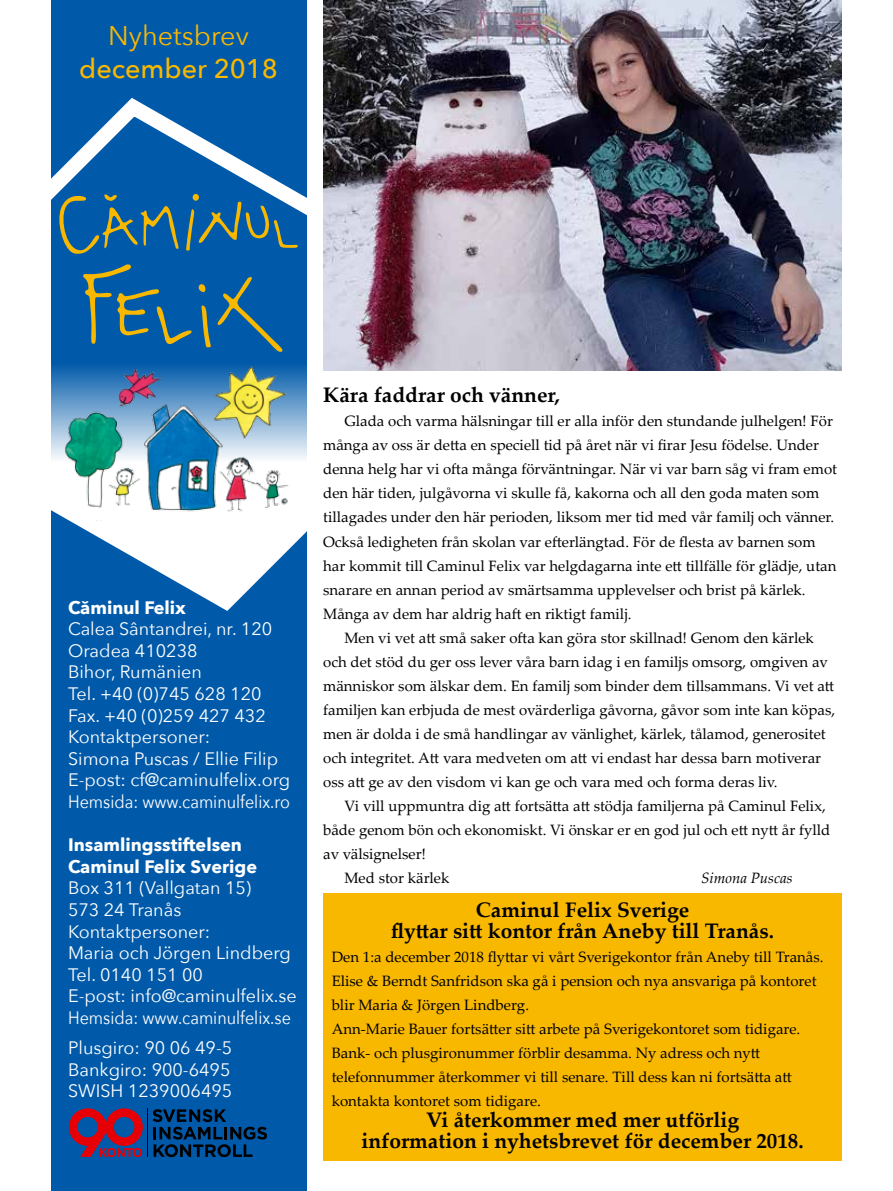
<style>
.page{position:relative;width:893px;height:1191px;background:#fff}
.page>*{position:absolute;margin:0;border:0;box-sizing:border-box;transform-origin:0 0}
.t1{font:500 27px "Avenir Next";color:#f9b800}
.t2{font:27px "Avenir Next";color:#f9b800}
.t3{font:700 21px/21px "Palatino Linotype";color:#000;text-align:center}
.t4{font:18px/21.6px "Avenir Next";color:#fff}
.t5{font:700 18px/21.6px "Avenir Next";color:#fff}
.t6{font:15px/24px "Palatino Linotype";color:#000}
.t7{font:italic 15px "Palatino Linotype";color:#000}
</style>
<div class="page">
<div style="left:51px;top:0;width:255px;height:1191px;background:#005aa9"></div>
<svg style="left:51px;top:88px;width:256px;height:148px"></svg>
<svg style="left:83px;top:264px;width:200px;height:88px"></svg>
<svg style="left:56px;top:194px;width:123px;height:60px"></svg>
<svg style="left:186px;top:201px;width:112px;height:50px"></svg>
<div style="left:193px;top:194px;width:6px;height:7px;background:#f9b800;border-radius:50%"></div>
<svg style="left:51px;top:359px;width:256px;height:247px"></svg>
<img style="left:63px;top:360px;width:227px;height:160px">
<svg style="left:69px;top:1108px;width:74px;height:49px"></svg>
<hr style="left:147px;top:1108px;width:1px;height:49px;background:#000">
<svg style="left:153px;top:1109px;width:114px;height:48px"></svg>
<div style="left:323px;top:893px;width:519px;height:268px;background:#f9b800"></div>
<img style="left:323px;top:0;width:519px;height:370px">
<h1 class="t2" style="left:108px;top:13px;width:142px">Nyhetsbrev</h1>
<h1 class="t1" style="left:79px;top:45px;width:200px">december 2018</h1>
<p class="t5" style="left:68px;top:596px;width:119px">Căminul Felix</p>
<p class="t4" style="left:68px;top:617px;width:224px">Calea Sântandrei, nr. 120<br>Oradea 410238<br>Bihor, Rumänien<br>Tel. +40 (0)745 628 120<br>Fax. +40 (0)259 427 432<br>Kontaktpersoner:<br>Simona Puscas / Ellie Filip<br>E-post: cf@caminulfelix.org<br>Hemsida: www.caminulfelix.ro</p>
<p class="t5" style="left:68px;top:834px;width:191px">Insamlingsstiftelsen<br>Caminul Felix Sverige</p>
<p class="t4" style="left:68px;top:876px;width:230px">Box 311 (Vallgatan 15)<br>573 24 Tranås<br>Kontaktpersoner:<br>Maria och Jörgen Lindberg<br>Tel. 0140 151 00<br>E-post: info@caminulfelix.se<br>Hemsida: www.caminulfelix.se</p>
<p class="t4" style="left:68px;top:1036px;width:166px;text-align:justify">Plusgiro: 90 06 49-5<br>Bankgiro: 900-6495<br>SWISH 1239006495</p>
<h2 class="t3" style="left:323px;top:384px;width:238px">Kära faddrar och vänner,</h2>
<p class="t6" style="left:344px;top:409px;width:490px">Glada och varma hälsningar till er alla inför den stundande julhelgen! För</p>
<p class="t6" style="left:323px;top:433px;width:497px">många av oss är detta en speciell tid på året när vi firar Jesu födelse. Under</p>
<p class="t6" style="left:323px;top:457px;width:515px">denna helg har vi ofta många förväntningar. När vi var barn såg vi fram emot</p>
<p class="t6" style="left:323px;top:481px;width:498px">den här tiden, julgåvorna vi skulle få, kakorna och all den goda maten som</p>
<p class="t6" style="left:323px;top:505px;width:513px">tillagades under den här perioden, liksom mer tid med vår familj och vänner.</p>
<p class="t6" style="left:323px;top:529px;width:494px">Också ledigheten från skolan var efterlängtad. För de flesta av barnen som</p>
<p class="t6" style="left:323px;top:553px;width:515px">har kommit till Caminul Felix var helgdagarna inte ett tillfälle för glädje, utan</p>
<p class="t6" style="left:323px;top:577px;width:484px">snarare en annan period av smärtsamma upplevelser och brist på kärlek.</p>
<p class="t6" style="left:323px;top:601px;width:310px">Många av dem har aldrig haft en riktigt familj.</p>
<p class="t6" style="left:344px;top:625px;width:471px">Men vi vet att små saker ofta kan göra stor skillnad! Genom den kärlek</p>
<p class="t6" style="left:323px;top:649px;width:506px">och det stöd du ger oss lever våra barn idag i en familjs omsorg, omgiven av</p>
<p class="t6" style="left:323px;top:673px;width:513px">människor som älskar dem. En familj som binder dem tillsammans. Vi vet att</p>
<p class="t6" style="left:323px;top:697px;width:513px">familjen kan erbjuda de mest ovärderliga gåvorna, gåvor som inte kan köpas,</p>
<p class="t6" style="left:323px;top:721px;width:504px">men är dolda i de små handlingar av vänlighet, kärlek, tålamod, generositet</p>
<p class="t6" style="left:323px;top:745px;width:499px">och integritet. Att vara medveten om att vi endast har dessa barn motiverar</p>
<p class="t6" style="left:323px;top:769px;width:456px">oss att ge av den visdom vi kan ge och vara med och forma deras liv.</p>
<p class="t6" style="left:344px;top:793px;width:483px">Vi vill uppmuntra dig att fortsätta att stödja familjerna på Caminul Felix,</p>
<p class="t6" style="left:323px;top:817px;width:509px">både genom bön och ekonomiskt. Vi önskar er en god jul och ett nytt år fylld</p>
<p class="t6" style="left:323px;top:841px;width:104px">av välsignelser!</p>
<p class="t6" style="left:344px;top:865px;width:107px">Med stor kärlek</p>
<p class="t7" style="left:701px;top:867px;width:93px">Simona Puscas</p>
<h2 class="t3" style="left:391px;top:898px;width:384px">Caminul Felix Sverige<br>flyttar sitt kontor från Aneby till Tranås.</h2>
<p class="t6" style="left:332px;top:944px;width:493px">Den 1:a december 2018 flyttar vi vårt Sverigekontor från Aneby till Tranås.<br>Elise &amp; Berndt Sanfridson ska gå i pension och nya ansvariga på kontoret blir Maria &amp; Jörgen Lindberg.<br>Ann-Marie Bauer fortsätter sitt arbete på Sverigekontoret som tidigare.<br>Bank- och plusgironummer förblir desamma. Ny adress och nytt telefonnummer återkommer vi till senare. Till dess kan ni fortsätta att kontakta kontoret som tidigare.</p>
<h2 class="t3" style="left:361px;top:1108px;width:444px">Vi återkommer med mer utförlig<br>information i nyhetsbrevet för december 2018.</h2>
</div>
